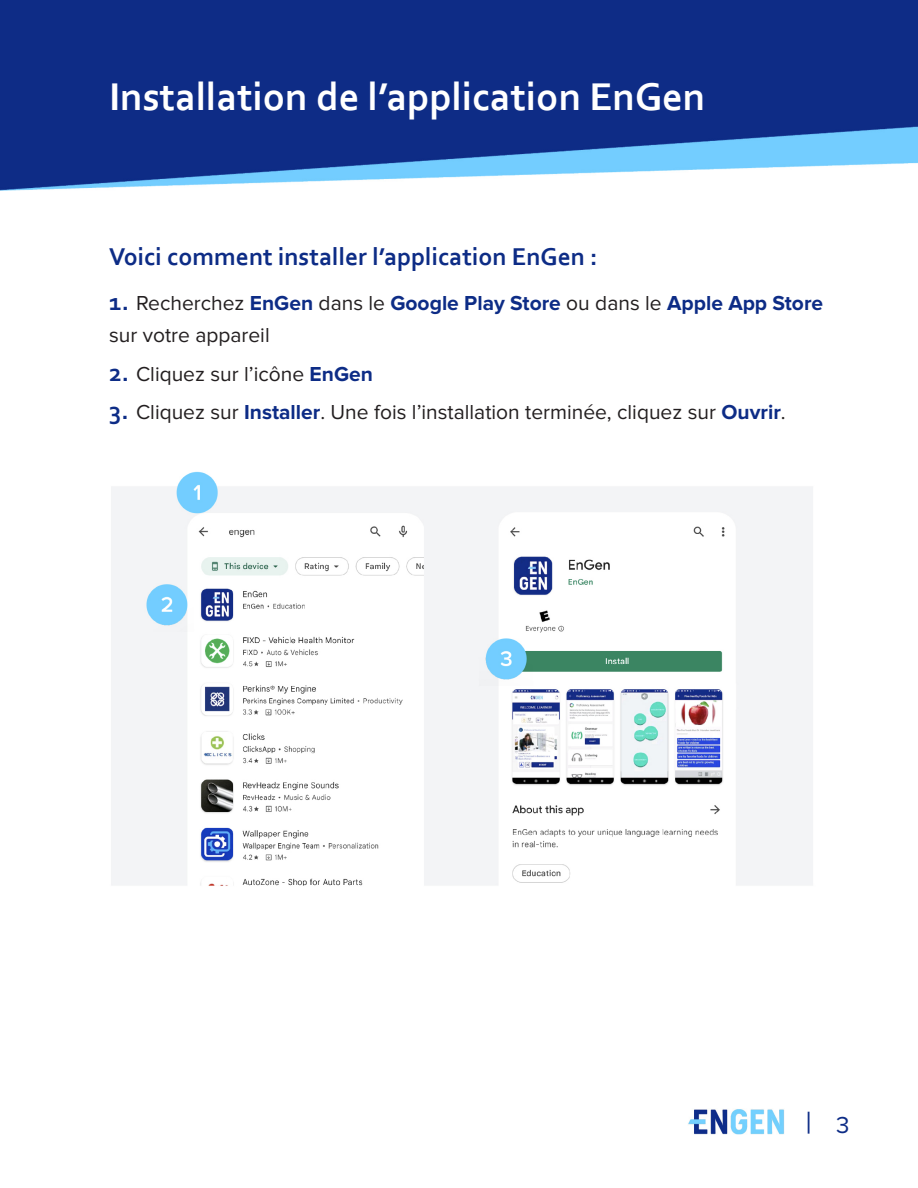
<style>
.page{position:relative;width:918px;height:1188px;background:#fff}
.page>*{position:absolute;margin:0;border:0;box-sizing:border-box;transform-origin:0 0}
.t1{font:700 40.5px "Corbel";color:#fff}
.t2{font:31.05px "Proxima Nova";color:#0d2c86}
.t3{font:700 25.5px "Corbel";color:#0d2c86}
.t4{font:21px "Proxima Nova";color:#231f20}
.t5{font:700 21px "Proxima Nova";color:#0d2c86}
.s1{font-family:"Corbel";font-size:25.5px}
.s2{font-weight:400;color:#231f20}
.s3{font-family:"Corbel";font-weight:700;font-size:25.5px;color:#0d2c86}
.s4{font-weight:700;color:#0d2c86}
.s5{font-size:24px}
</style>
<div class="page">
<img style="left:688px;top:1109px;width:96px;height:26px">
<img style="left:0;top:0;width:918px;height:190px">
<img style="left:111px;top:471px;width:702px;height:415px">
<p class="t1" style="left:109px;top:72px;width:598px">Installation de l’application EnGen</p>
<p class="t3" style="left:109px;top:241px;width:490px">Voici comment installer l’application EnGen :</p>
<p class="t5" style="left:109px;top:291px;width:716px"><span class="s1">1.</span> <span class="s2">Recherchez</span> EnGen <span class="s2">dans le</span> Google Play Store <span class="s2">ou dans le</span> Apple App Store</p>
<p class="t4" style="left:109px;top:323px;width:162px">sur votre appareil</p>
<p class="t4" style="left:109px;top:362px;width:265px"><span class="s3">2.</span> Cliquez sur l’icône <span class="s4">EnGen</span></p>
<p class="t4" style="left:109px;top:400px;width:678px"><span class="s3">3.</span> Cliquez sur <span class="s4">Installer</span>. Une fois l’installation terminée, cliquez sur <span class="s4">Ouvrir</span>.</p>
<p class="t2" style="left:806px;top:1104px;width:45px">| <span class="s5">3</span></p>
</div>
